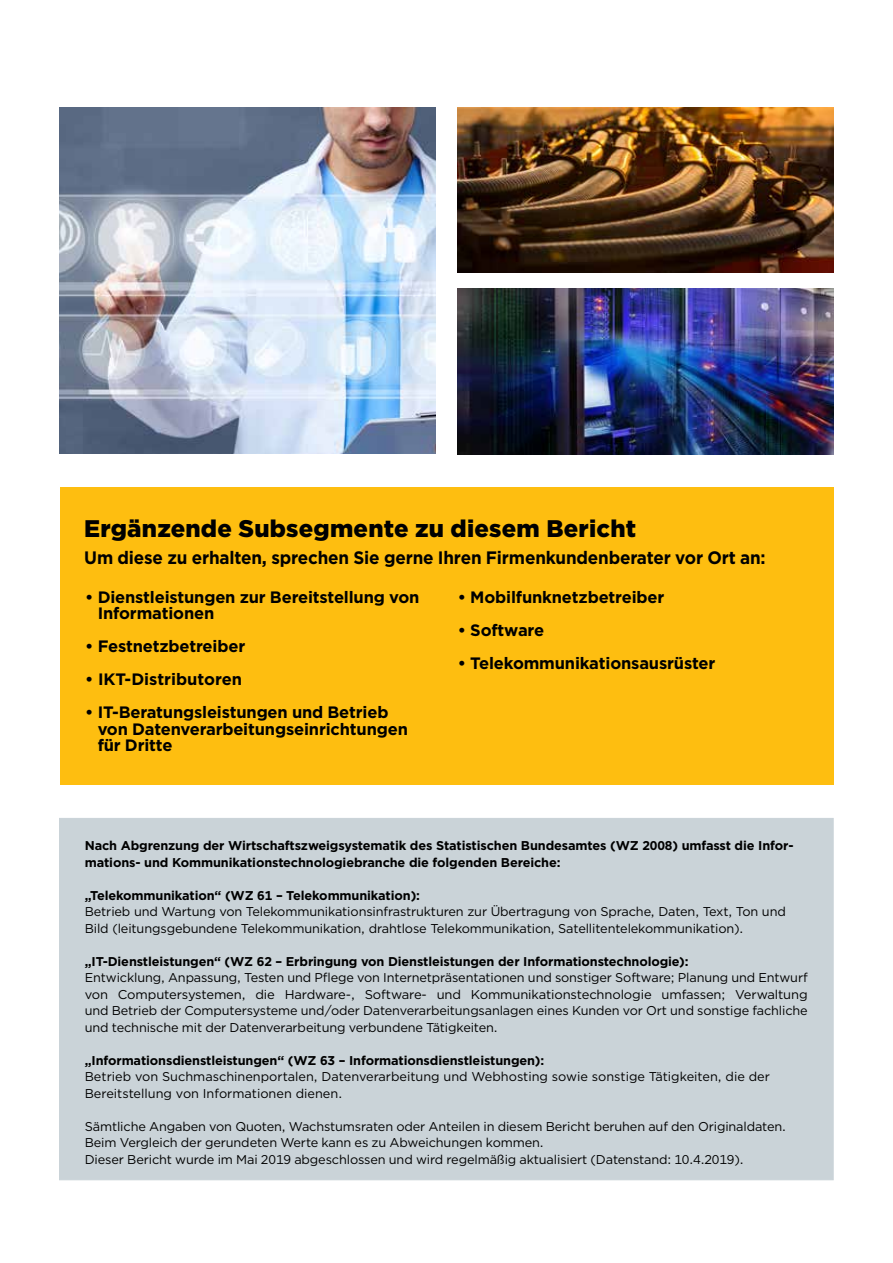
<style>
.page{position:relative;width:893px;height:1263px;background:#fff}
.page>*{position:absolute;margin:0;border:0;box-sizing:border-box;transform-origin:0 0}
.t1{font:900 24px "Gotham";letter-spacing:.01em;color:#000}
.t2{font:700 18px "Gotham";letter-spacing:-.01em;color:#000;scale:.95 1}
.t3{font:700 16.5px/16.5px "Gotham";letter-spacing:-.01em;color:#000}
.t4{font:12.75px/16.5px "Gotham";letter-spacing:-.01em;color:#000}
.t5{font:700 12.75px/16.5px "Gotham";letter-spacing:-.01em;color:#000}
</style>
<div class="page">
<div style="left:60px;top:487px;width:773px;height:297px;background:#febe10"></div>
<div style="left:59px;top:818px;width:774px;height:362px;background:#cad3d8"></div>
<img style="left:457px;top:108px;width:376px;height:165px">
<img style="left:60px;top:107px;width:376px;height:347px">
<img style="left:457px;top:289px;width:376px;height:165px">
<h1 class="t1" style="left:84px;top:512px;width:553px">Ergänzende Subsegmente zu diesem Bericht</h1>
<h2 class="t2" style="left:84px;top:546px;width:719px">Um diese zu erhalten, sprechen Sie gerne Ihren Firmenkundenberater vor Ort an:</h2>
<p class="t3" style="left:98px;top:589px;width:323px;text-indent:-12px">• Dienstleistungen zur Bereitstellung von<br>Informationen</p>
<p class="t3" style="left:85px;top:638px;width:161px">• Festnetzbetreiber</p>
<p class="t3" style="left:85px;top:671px;width:158px">• IKT-Distributoren</p>
<p class="t3" style="left:98px;top:704px;width:312px;text-indent:-12px">• IT-Beratungsleistungen und Betrieb von Datenverarbeitungseinrichtungen für Dritte</p>
<p class="t3" style="left:458px;top:589px;width:208px">• Mobilfunknetzbetreiber</p>
<p class="t3" style="left:458px;top:622px;width:88px">• Software</p>
<p class="t3" style="left:458px;top:655px;width:259px">• Telekommunikationsausrüster</p>
<p class="t5" style="left:85px;top:837px;width:710px">Nach Abgrenzung der Wirtschaftszweigsystematik des Statistischen Bundesamtes (WZ 2008) umfasst die Infor&shy;mations- und Kommunikationstechnologiebranche die folgenden Bereiche:</p>
<p class="t5" style="left:85px;top:887px;width:337px">„Telekommunikation“ (WZ 61 – Telekommunikation):</p>
<p class="t4" style="left:85px;top:903px;width:703px">Betrieb und Wartung von Telekommunikationsinfrastrukturen zur Übertragung von Sprache, Daten, Text, Ton und<br>Bild (leitungsgebundene Telekommunikation, drahtlose Telekommunikation, Satellitentelekommunikation).</p>
<p class="t5" style="left:85px;top:953px;width:605px">„IT-Dienstleistungen“ (WZ 62 – Erbringung von Dienstleistungen der Informationstechnologie):</p>
<p class="t4" style="left:85px;top:969px;width:724px;text-align:justify">Entwicklung, Anpassung, Testen und Pflege von Internetpräsentationen und sonstiger Software; Planung und Entwurf von Computersystemen, die Hardware-, Software- und Kommunikationstechnologie umfassen; Verwaltung und Betrieb der Computersysteme und/oder Datenverarbeitungsanlagen eines Kunden vor Ort und sonstige fachliche und technische mit der Datenverarbeitung verbundene Tätigkeiten.</p>
<p class="t5" style="left:85px;top:1052px;width:461px">„Informationsdienstleistungen“ (WZ 63 – Informationsdienstleistungen):</p>
<p class="t4" style="left:85px;top:1068px;width:687px">Betrieb von Suchmaschinenportalen, Datenverarbeitung und Webhosting sowie sonstige Tätigkeiten, die der<br>Bereitstellung von Informationen dienen.</p>
<p class="t4" style="left:85px;top:1118px;width:703px">Sämtliche Angaben von Quoten, Wachstumsraten oder Anteilen in diesem Bericht beruhen auf den Originaldaten.<br>Beim Vergleich der gerundeten Werte kann es zu Abweichungen kommen.<br>Dieser Bericht wurde im Mai 2019 abgeschlossen und wird regelmäßig aktualisiert (Datenstand: 10.4.2019).</p>
</div>
